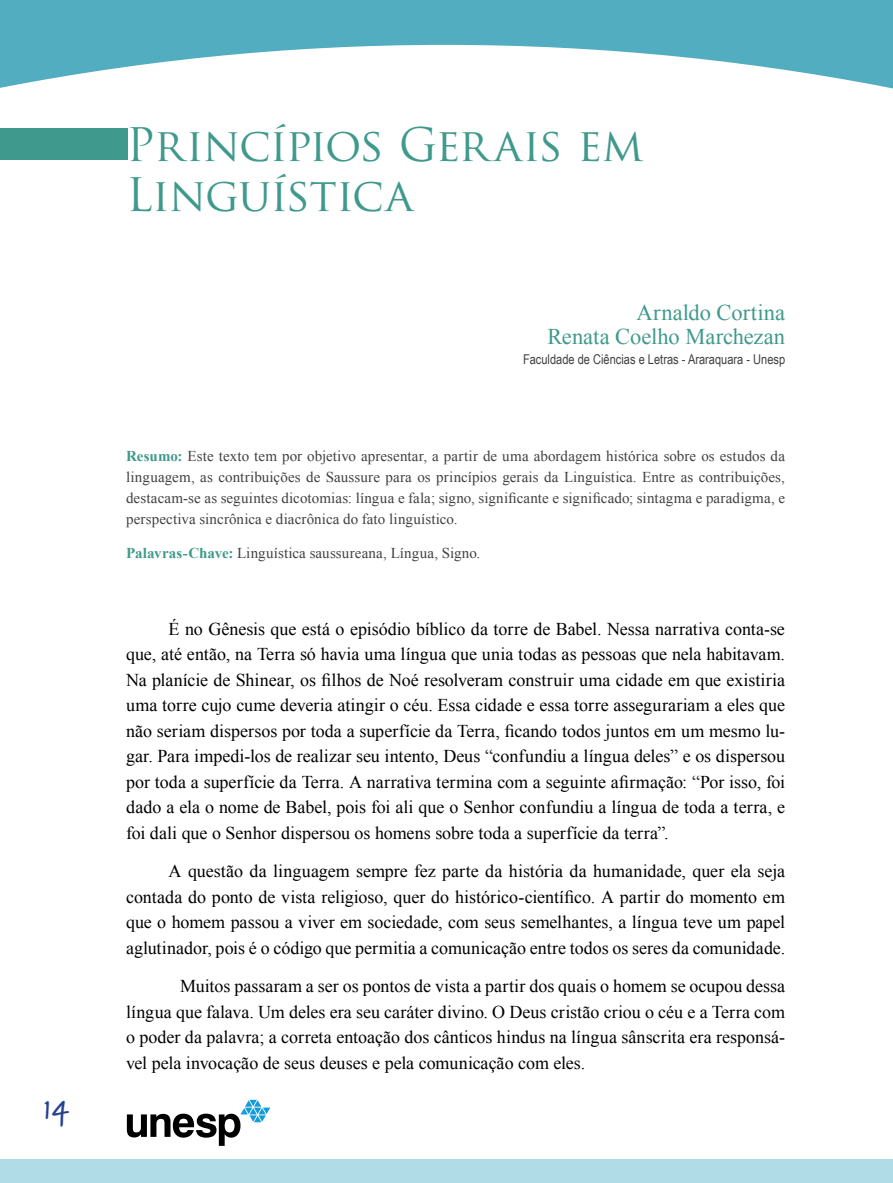
<style>
.page{position:relative;width:893px;height:1183px;background:#fff}
.page>*{position:absolute;margin:0;border:0;box-sizing:border-box;transform-origin:0 0}
.t1{font:45px/49.5px "Trajan Pro";letter-spacing:-.02em;color:#3f998c}
.t2{font:700 30px "Bruno JB Std";color:#25408f}
.t3{font:22.5px/24px "Times New Roman";color:#3f998c;text-align:right}
.t4{font:18px/25.5px "Times New Roman";color:#000;text-align:justify}
.t5{font:15px/21px "Times New Roman";letter-spacing:.005em;color:#414042;text-align:justify}
.t6{font:13.5px "Arial Narrow";color:#414042}
.s1{font-weight:700;color:#3f998c}
</style>
<div class="page">
<svg style="left:0;top:0;width:893px;height:89px;fill:#52adc0"></svg>
<div style="left:0;top:1158px;width:893px;height:24px;background:#b0dce7"></div>
<svg style="left:127px;top:1099px;width:143px;height:46px"></svg>
<div style="left:0;top:128px;width:128px;height:31px;background:#3f998c"></div>
<h2 class="t2" style="left:43px;top:1089px;width:29px">14</h2>
<h1 class="t1" style="left:126px;top:120px;width:519px">Princípios Gerais em<br>Linguística</h1>
<p class="t3" style="left:547px;top:300px;width:239px">Arnaldo Cortina<br>Renata Coelho Marchezan</p>
<p class="t6" style="left:523px;top:349px;width:264px">Faculdade de Ciências e Letras - Araraquara - Unesp</p>
<p class="t5" style="left:126px;top:445px;width:660px"><span class="s1">Resumo:</span> Este texto tem por objetivo apresentar, a partir de uma abordagem histórica sobre os estudos da linguagem, as contribuições de Saussure para os princípios gerais da Linguística. Entre as contribuições, destacam-se as seguintes dicotomias: língua e fala; signo, significante e significado; sintagma e paradigma, e perspectiva sincrônica e diacrônica do fato linguístico.</p>
<p class="t5" style="left:126px;top:542px;width:356px"><span class="s1">Palavras-Chave:</span> Linguística saussureana, Língua, Signo.</p>
<p class="t4" style="left:126px;top:615px;width:661px;text-indent:43px">É no Gênesis que está o episódio bíblico da torre de Babel. Nessa narrativa conta-se que, até então, na Terra só havia uma língua que unia todas as pessoas que nela habitavam.<br>Na planície de Shinear, os filhos de Noé resolveram construir uma cidade em que existiria uma torre cujo cume deveria atingir o céu. Essa cidade e essa torre assegurariam a eles que não seriam dispersos por toda a superfície da Terra, ficando todos juntos em um mesmo lu&shy;gar. Para impedi-los de realizar seu intento, Deus “confundiu a língua deles” e os dispersou por toda a superfície da Terra. A narrativa termina com a seguinte afirmação: “Por isso, foi dado a ela o nome de Babel, pois foi ali que o Senhor confundiu a língua de toda a terra, e foi dali que o Senhor dispersou os homens sobre toda a superfície da terra”.</p>
<p class="t4" style="left:126px;top:857px;width:661px;text-indent:43px">A questão da linguagem sempre fez parte da história da humanidade, quer ela seja contada do ponto de vista religioso, quer do histórico-científico. A partir do momento em que o homem passou a viver em sociedade, com seus semelhantes, a língua teve um papel aglutinador, pois é o código que permitia a comunicação entre todos os seres da comunidade.</p>
<p class="t4" style="left:126px;top:972px;width:661px;text-indent:54px">Muitos passaram a ser os pontos de vista a partir dos quais o homem se ocupou dessa língua que falava. Um deles era seu caráter divino. O Deus cristão criou o céu e a Terra com o poder da palavra; a correta entoação dos cânticos hindus na língua sânscrita era responsá&shy;vel pela invocação de seus deuses e pela comunicação com eles.</p>
</div>
